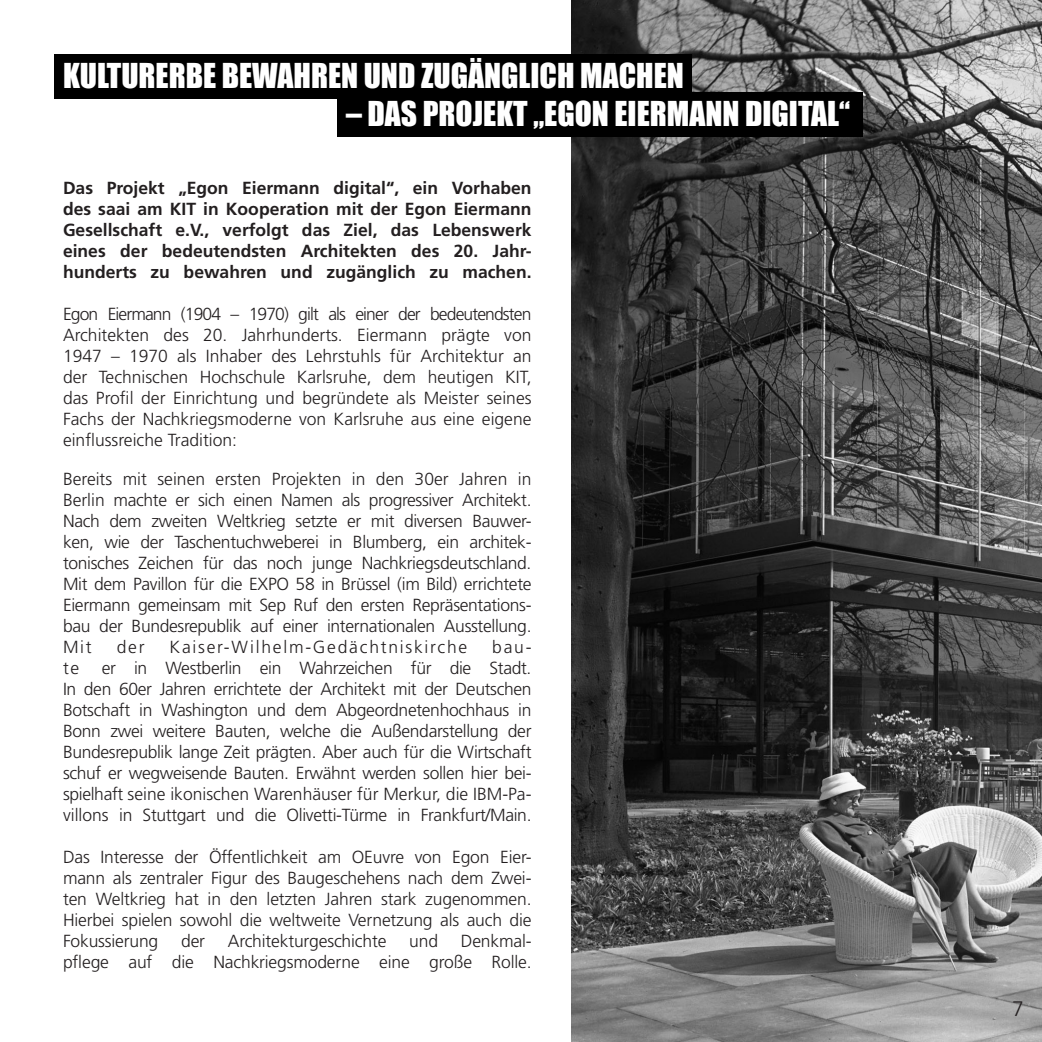
<style>
.page{position:relative;width:1042px;height:1042px;background:#fff}
.page>*{position:absolute;margin:0;border:0;box-sizing:border-box;transform-origin:0 0}
.t1{font:31.5px "Impact";color:#fff}
.t2{font:300 21px "Frutiger LT Std";color:#231f20}
.t3{font:300 17.5px/21px "Frutiger LT Std";letter-spacing:-.01em;color:#231f20;text-align:justify}
.t4{font:700 17.5px/21px "Frutiger LT Std";color:#231f20;text-align:justify}
.t5{font:300 17.5px/21px "Frutiger LT Std";letter-spacing:-.05em;color:#231f20}
.t6{font:300 17.5px "Frutiger LT Std";letter-spacing:.1em;color:#231f20}
</style>
<div class="page">
<img style="left:571px;top:0;width:471px;height:1042px">
<div style="left:55px;top:55px;width:637px;height:44px;background:#000"></div>
<div style="left:337px;top:92px;width:526px;height:45px;background:#000"></div>
<p class="t1" style="left:63px;top:51px;width:622px">KULTURERBE BEWAHREN UND ZUGÄNGLICH MACHEN</p>
<p class="t1" style="left:346px;top:89px;width:505px">– DAS PROJEKT „EGON EIERMANN DIGITAL“</p>
<p class="t4" style="left:63px;top:178px;width:470px">Das Projekt „Egon Eiermann digital“, ein Vorhaben des saai am KIT in Kooperation mit der Egon Eiermann Gesellschaft e.V., verfolgt das Ziel, das Lebenswerk eines der bedeutendsten Architekten des 20. Jahr&shy;hunderts zu bewahren und zugänglich zu machen.</p>
<p class="t5" style="left:63px;top:304px;width:470px">Egon Eiermann (1904 – 1970) gilt als einer der bedeutendsten<br>Architekten des 20. Jahrhunderts. Eiermann prägte von</p>
<p class="t3" style="left:63px;top:346px;width:470px">1947 – 1970 als Inhaber des Lehrstuhls für Architektur an der Technischen Hochschule Karlsruhe, dem heutigen KIT,</p>
<p class="t3" style="left:63px;top:388px;width:470px">das Profil der Einrichtung und begründete als Meister seines Fachs der Nachkriegsmoderne von Karlsruhe aus eine eigene einflussreiche Tradition:</p>
<p class="t3" style="left:63px;top:468px;width:470px">Bereits mit seinen ersten Projekten in den 30er Jahren in<br>Berlin machte er sich einen Namen als progressiver Architekt.</p>
<p class="t3" style="left:63px;top:510px;width:470px">Nach dem zweiten Weltkrieg setzte er mit diversen Bauwer&shy;ken, wie der Taschentuchweberei in Blumberg, ein architek&shy;tonisches Zeichen für das noch junge Nachkriegsdeutschland.</p>
<p class="t3" style="left:63px;top:573px;width:470px">Mit dem Pavillon für die EXPO 58 in Brüssel (im Bild) errichtete Eiermann gemeinsam mit Sep Ruf den ersten Repräsentations&shy;bau der Bundesrepublik auf einer internationalen Ausstellung.</p>
<p class="t3" style="left:63px;top:636px;width:30px">Mit</p>
<p class="t3" style="left:117px;top:636px;width:29px">der</p>
<p class="t6" style="left:170px;top:637px;width:299px">Kaiser-Wilhelm-Gedächtniskirche</p>
<p class="t3" style="left:492px;top:636px;width:41px">bau-</p>
<p class="t3" style="left:63px;top:657px;width:18px">te</p>
<p class="t3" style="left:102px;top:657px;width:431px">er in Westberlin ein Wahrzeichen für die Stadt.</p>
<p class="t3" style="left:63px;top:678px;width:470px">In den 60er Jahren errichtete der Architekt mit der Deutschen</p>
<p class="t3" style="left:63px;top:699px;width:470px">Botschaft in Washington und dem Abgeordnetenhochhaus in Bonn zwei weitere Bauten, welche die Außendarstellung der Bundesrepublik lange Zeit prägten. Aber auch für die Wirtschaft schuf er wegweisende Bauten. Erwähnt werden sollen hier bei&shy;spielhaft seine ikonischen Warenhäuser für Merkur, die IBM-Pa&shy;villons in Stuttgart und die Olivetti-Türme in Frankfurt/Main.</p>
<p class="t3" style="left:63px;top:846px;width:470px">Das Interesse der Öffentlichkeit am OEuvre von Egon Eier&shy;mann als zentraler Figur des Baugeschehens nach dem Zwei&shy;ten Weltkrieg hat in den letzten Jahren stark zugenommen.</p>
<p class="t3" style="left:63px;top:909px;width:470px">Hierbei spielen sowohl die weltweite Vernetzung als auch die</p>
<p class="t3" style="left:63px;top:930px;width:97px">Fokussierung</p>
<p class="t3" style="left:181px;top:930px;width:25px">der</p>
<p class="t3" style="left:228px;top:930px;width:160px">Architekturgeschichte</p>
<p class="t3" style="left:409px;top:930px;width:30px">und</p>
<p class="t3" style="left:63px;top:930px;width:470px;text-align:right">Denkmal-<br>pflege auf die Nachkriegsmoderne eine große Rolle.</p>
<p class="t2" style="left:1012px;top:997px;width:13px">7</p>
</div>
